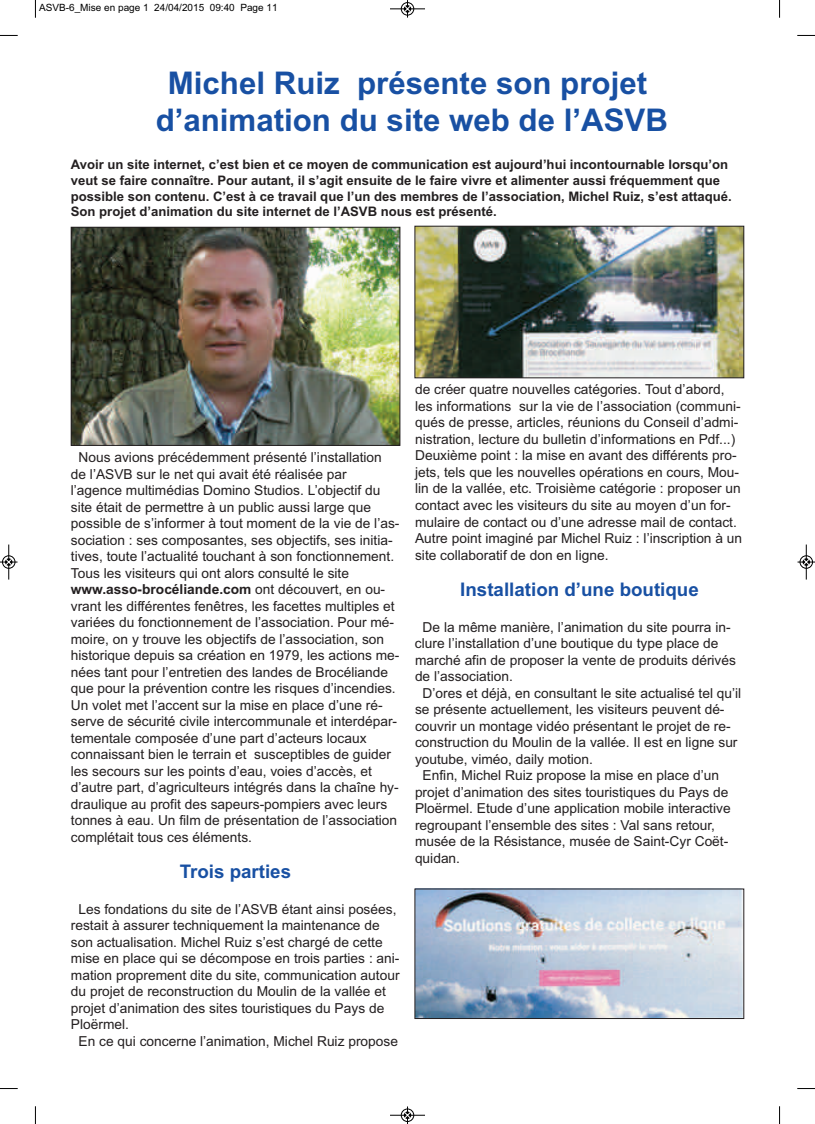
<style>
.page{position:relative;width:815px;height:1124px;background:#fff}
.page>*{position:absolute;margin:0;border:0;box-sizing:border-box;transform-origin:0 0}
.t1{font:700 31.25px/37.5px "Arial";color:#1850a3;text-align:center}
.t2{font:700 18.75px "Arial";color:#1850a3}
.t3{font:13.75px/16.5px "Arial";color:#231f20}
.t4{font:700 13.12px/15.8px "Arial";color:#231f20}
.t5{font:10px "Arial";color:#000}
.s1{font-weight:700}
</style>
<div class="page">
<img style="left:417px;top:228px;width:325px;height:148px">
<div style="left:415px;top:226px;width:329px;height:152px;border:1px solid #231f20"></div>
<img style="left:417px;top:890px;width:325px;height:126px">
<img style="left:73px;top:229px;width:325px;height:214px">
<div style="left:71px;top:227px;width:329px;height:218px;border:1px solid #231f20"></div>
<svg style="left:35px;top:0;width:1px;height:18px"></svg>
<svg style="left:0;top:35px;width:18px;height:1px"></svg>
<svg style="left:779px;top:0;width:1px;height:18px"></svg>
<svg style="left:797px;top:35px;width:18px;height:1px"></svg>
<svg style="left:35px;top:1106px;width:1px;height:17px"></svg>
<svg style="left:0;top:1088px;width:18px;height:1px"></svg>
<svg style="left:779px;top:1106px;width:1px;height:17px"></svg>
<svg style="left:797px;top:1088px;width:18px;height:1px"></svg>
<div style="left:401px;top:2px;width:13px;height:14px;border:1px solid #fff;border-radius:50%"></div>
<hr style="left:390px;top:9px;width:35px;height:1px;background:#000">
<div style="left:401px;top:2px;width:13px;height:13px;border:1px solid #000;border-radius:50%"></div>
<svg style="left:404px;top:0;width:7px;height:18px"></svg>
<hr style="left:390px;top:1114px;width:35px;height:1px;background:#000">
<div style="left:401px;top:1108px;width:13px;height:13px;border:1px solid #000;border-radius:50%"></div>
<svg style="left:404px;top:1106px;width:7px;height:17px"></svg>
<hr style="left:9px;top:544px;width:1px;height:35px;background:#000">
<div style="left:2px;top:555px;width:13px;height:13px;border:1px solid #000;border-radius:50%"></div>
<svg style="left:0;top:558px;width:18px;height:7px"></svg>
<hr style="left:806px;top:544px;width:1px;height:35px;background:#000">
<div style="left:800px;top:555px;width:13px;height:13px;border:1px solid #000;border-radius:50%"></div>
<svg style="left:798px;top:558px;width:17px;height:7px"></svg>
<p class="t5" style="left:39px;top:1px;width:240px">ASVB-6_Mise en page 1 24/04/2015 09:40 Page 11</p>
<h1 class="t1" style="left:156px;top:65px;width:514px">Michel Ruiz présente son projet d’animation du site web de l’ASVB</h1>
<p class="t4" style="left:71px;top:157px;width:662px">Avoir un site internet, c’est bien et ce moyen de communication est aujourd’hui incontournable lorsqu’on veut se faire connaître. Pour autant, il s’agit ensuite de le faire vivre et alimenter aussi fréquemment que possible son contenu. C’est à ce travail que l’un des membres de l’association, Michel Ruiz, s’est attaqué.<br>Son projet d’animation du site internet de l’ASVB nous est présenté.</p>
<p class="t3" style="left:71px;top:449px;width:330px;text-indent:8px">Nous avions précédemment présenté l’installation de l’ASVB sur le net qui avait été réalisée par l’agence multimédias Domino Studios. L’objectif du site était de permettre à un public aussi large que possible de s’informer à tout moment de la vie de l’as&shy;sociation : ses composantes, ses objectifs, ses initia&shy;tives, toute l’actualité touchant à son fonctionnement.<br>Tous les visiteurs qui ont alors consulté le site <span class="s1">www.asso-brocéliande.com</span> ont découvert, en ou&shy;vrant les différentes fenêtres, les facettes multiples et variées du fonctionnement de l’association. Pour mé&shy;moire, on y trouve les objectifs de l’association, son historique depuis sa création en 1979, les actions me&shy;nées tant pour l’entretien des landes de Brocéliande que pour la prévention contre les risques d’incendies.<br>Un volet met l’accent sur la mise en place d’une ré&shy;serve de sécurité civile intercommunale et interdépar&shy;tementale composée d’une part d’acteurs locaux connaissant bien le terrain et susceptibles de guider les secours sur les points d’eau, voies d’accès, et d’autre part, d’agriculteurs intégrés dans la chaîne hy&shy;draulique au profit des sapeurs-pompiers avec leurs tonnes à eau. Un film de présentation de l’association complétait tous ces éléments.</p>
<h2 class="t2" style="left:180px;top:859px;width:113px">Trois parties</h2>
<p class="t3" style="left:79px;top:900px;width:319px">Les fondations du site de l’ASVB étant ainsi posées,</p>
<p class="t3" style="left:71px;top:917px;width:310px">restait à assurer techniquement la maintenance de</p>
<p class="t3" style="left:71px;top:933px;width:313px">son actualisation. Michel Ruiz s’est chargé de cette</p>
<p class="t3" style="left:71px;top:950px;width:330px">mise en place qui se décompose en trois parties : ani-</p>
<p class="t3" style="left:71px;top:966px;width:330px">mation proprement dite du site, communication autour</p>
<p class="t3" style="left:71px;top:983px;width:316px">du projet de reconstruction du Moulin de la vallée et</p>
<p class="t3" style="left:71px;top:999px;width:315px">projet d’animation des sites touristiques du Pays de</p>
<p class="t3" style="left:71px;top:1016px;width:60px">Ploërmel.</p>
<p class="t3" style="left:79px;top:1032px;width:321px">En ce qui concerne l’animation, Michel Ruiz propose</p>
<p class="t3" style="left:415px;top:381px;width:329px">de créer quatre nouvelles catégories. Tout d’abord, les informations sur la vie de l’association (communi&shy;qués de presse, articles, réunions du Conseil d’admi&shy;nistration, lecture du bulletin d’informations en Pdf...)<br>Deuxième point : la mise en avant des différents pro&shy;jets, tels que les nouvelles opérations en cours, Mou&shy;lin de la vallée, etc. Troisième catégorie : proposer un contact avec les visiteurs du site au moyen d’un for&shy;mulaire de contact ou d’une adresse mail de contact.<br>Autre point imaginé par Michel Ruiz : l’inscription à un site collaboratif de don en ligne.</p>
<h2 class="t2" style="left:460px;top:577px;width:240px">Installation d’une boutique</h2>
<p class="t3" style="left:423px;top:618px;width:309px">De la même manière, l’animation du site pourra in-</p>
<p class="t3" style="left:415px;top:635px;width:305px">clure l’installation d’une boutique du type place de</p>
<p class="t3" style="left:415px;top:651px;width:323px">marché afin de proposer la vente de produits dérivés</p>
<p class="t3" style="left:415px;top:668px;width:99px">de l’association.</p>
<p class="t3" style="left:423px;top:684px;width:320px">D’ores et déjà, en consultant le site actualisé tel qu’il</p>
<p class="t3" style="left:415px;top:701px;width:311px">se présente actuellement, les visiteurs peuvent dé-</p>
<p class="t3" style="left:415px;top:717px;width:317px">couvrir un montage vidéo présentant le projet de re-</p>
<p class="t3" style="left:415px;top:734px;width:324px">construction du Moulin de la vallée. Il est en ligne sur</p>
<p class="t3" style="left:415px;top:750px;width:180px">youtube, viméo, daily motion.</p>
<p class="t3" style="left:423px;top:767px;width:298px">Enfin, Michel Ruiz propose la mise en place d’un</p>
<p class="t3" style="left:415px;top:783px;width:315px">projet d’animation des sites touristiques du Pays de</p>
<p class="t3" style="left:415px;top:800px;width:317px">Ploërmel. Etude d’une application mobile interactive</p>
<p class="t3" style="left:415px;top:816px;width:302px">regroupant l’ensemble des sites : Val sans retour,</p>
<p class="t3" style="left:415px;top:833px;width:315px">musée de la Résistance, musée de Saint-Cyr Coët-</p>
<p class="t3" style="left:415px;top:849px;width:47px">quidan.</p>
</div>
